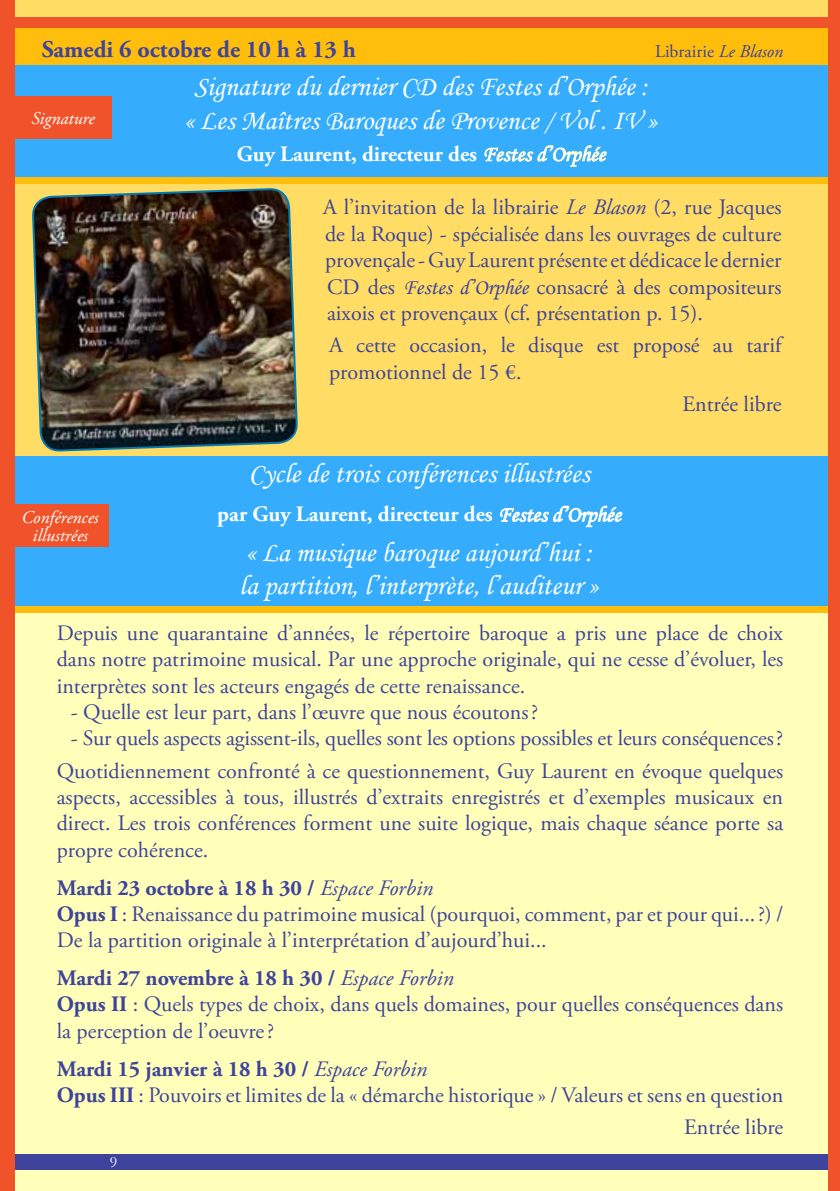
<style>
.page{position:relative;width:840px;height:1191px;background:#fff}
.page>*{position:absolute;margin:0;border:0;box-sizing:border-box;transform-origin:0 0}
.t1{font:28px/33.6px "Monotype Corsiva";color:#fff}
.t2{font:700 24px "Adobe Garamond Pro";color:#3e449c}
.t3{font:22px/26.4px "Adobe Garamond Pro";color:#3e449c}
.t4{font:700 22px "Adobe Garamond Pro";color:#fff}
.t5{font:italic 18px/18px "Adobe Garamond Pro";color:#fff;text-align:center}
.t6{font:18px "Adobe Garamond Pro";color:#3e449c}
.t7{font:16px "Garamond";color:#fff}
.s1{font-style:italic}
.s2{font-size:24px}
.s3{font-family:"Monotype Corsiva";font-weight:400}
.s4{font-family:"Monotype Corsiva"}
.s5{font-weight:700}
</style>
<div class="page">
<div style="left:1px;top:0;width:838px;height:469px;background:#ffdc63"></div>
<div style="left:0;top:469px;width:839px;height:722px;background:#ffffb9"></div>
<div style="left:1px;top:456px;width:838px;height:150px;background:#36adfc"></div>
<svg style="left:500px;top:505px;width:122px;height:23px"></svg>
<div style="left:0;top:17px;width:839px;height:12px;background:#f05329"></div>
<div style="left:14px;top:29px;width:825px;height:44px;background:#ffbe0b"></div>
<div style="left:14px;top:65px;width:825px;height:112px;background:#36adfc"></div>
<svg style="left:484px;top:145px;width:122px;height:22px"></svg>
<div style="left:11px;top:504px;width:98px;height:43px;background:#f05329"></div>
<div style="left:0;top:1154px;width:839px;height:15px;background:#3e449c"></div>
<div style="left:11px;top:177px;width:828px;height:6px;background:#ffbe0b"></div>
<div style="left:1px;top:607px;width:838px;height:6px;background:#ffbe0b"></div>
<div style="left:828px;top:0;width:11px;height:1191px;background:#f05329"></div>
<div style="left:0;top:0;width:14px;height:1191px;background:#f05329"></div>
<img style="left:32px;top:183px;width:265px;height:268px">
<div style="left:14px;top:96px;width:98px;height:43px;background:#f05329"></div>
<p class="t2" style="left:42px;top:35px;width:315px">Samedi 6 octobre de 10 h à 13 h</p>
<p class="t6" style="left:654px;top:40px;width:130px">Librairie <span class="s1">Le Blason</span></p>
<p class="t1" style="left:184px;top:70px;width:475px;text-align:center">Signature du dernier CD des Festes d’Orphée :<br>« Les Maîtres Baroques de Provence <span class="s2">/</span> Vol . IV »</p>
<p class="t4" style="left:237px;top:141px;width:370px">Guy Laurent, directeur des <span class="s3">Festes d’Orphée</span></p>
<p class="t5" style="left:31px;top:110px;width:65px">Signature</p>
<p class="t3" style="left:323px;top:195px;width:460px;text-align:justify">A l’invitation de la librairie <span class="s1">Le Blason</span> (2, rue Jacques de la Roque) - spécialisée dans les ouvrages de culture provençale - Guy Laurent présente et dédicace le dernier CD des <span class="s4">Festes d’Orphée</span> consacré à des compositeurs aixois et provençaux (cf. présentation p. 15).</p>
<p class="t3" style="left:329px;top:333px;width:454px">A cette occasion, le disque est proposé au tarif promotionnel de 15 €.</p>
<p class="t3" style="left:682px;top:391px;width:100px">Entrée libre</p>
<p class="t1" style="left:249px;top:457px;width:342px">Cycle de trois conférences illustrées</p>
<p class="t4" style="left:217px;top:501px;width:405px">par Guy Laurent, directeur des <span class="s3">Festes d’Orphée</span></p>
<p class="t1" style="left:239px;top:535px;width:361px">« La musique baroque aujourd’hui : la partition, l’interprète, l’auditeur »</p>
<p class="t3" style="left:57px;top:620px;width:727px;text-align:justify">Depuis une quarantaine d’années, le répertoire baroque a pris une place de choix dans notre patrimoine musical. Par une approche originale, qui ne cesse d’évoluer, les interprètes sont les acteurs engagés de cette renaissance.</p>
<p class="t3" style="left:71px;top:699px;width:469px">- Quelle est leur part, dans l’œuvre que nous écoutons?</p>
<p class="t3" style="left:57px;top:723px;width:727px;line-height:32px;text-align:right">- Sur quels aspects agissent-ils, quelles sont les options possibles et leurs conséquences?<br>Quotidiennement confronté à ce questionnement, Guy Laurent en évoque quelques</p>
<p class="t3" style="left:57px;top:784px;width:727px;text-align:justify">aspects, accessibles à tous, illustrés d’extraits enregistrés et d’exemples musicaux en direct. Les trois conférences forment une suite logique, mais chaque séance porte sa propre cohérence.</p>
<p class="t3" style="left:57px;top:875px;width:727px"><span class="s5">Mardi 23 octobre à 18 h 30 /</span> <span class="s1">Espace Forbin<br></span><span class="s5">Opus I</span> : Renaissance du patrimoine musical (pourquoi, comment, par et pour qui...?) /<br>De la partition originale à l’interprétation d’aujourd’hui...</p>
<p class="t3" style="left:57px;top:965px;width:727px"><span class="s5">Mardi 27 novembre à 18 h 30 /</span> <span class="s1">Espace Forbin<br></span><span class="s5">Opus II</span> : Quels types de choix, dans quels domaines, pour quelles conséquences dans la perception de l’oeuvre?</p>
<p class="t3" style="left:57px;top:1056px;width:727px"><span class="s5">Mardi 15 janvier à 18 h 30 /</span> <span class="s1">Espace Forbin<br></span><span class="s5">Opus III</span> : Pouvoirs et limites de la « démarche historique » / Valeurs et sens en question</p>
<p class="t3" style="left:683px;top:1114px;width:100px">Entrée libre</p>
<p class="t5" style="left:22px;top:508px;width:78px">Conférences illustrées</p>
<p class="t7" style="left:110px;top:1151px;width:9px">9</p>
</div>
